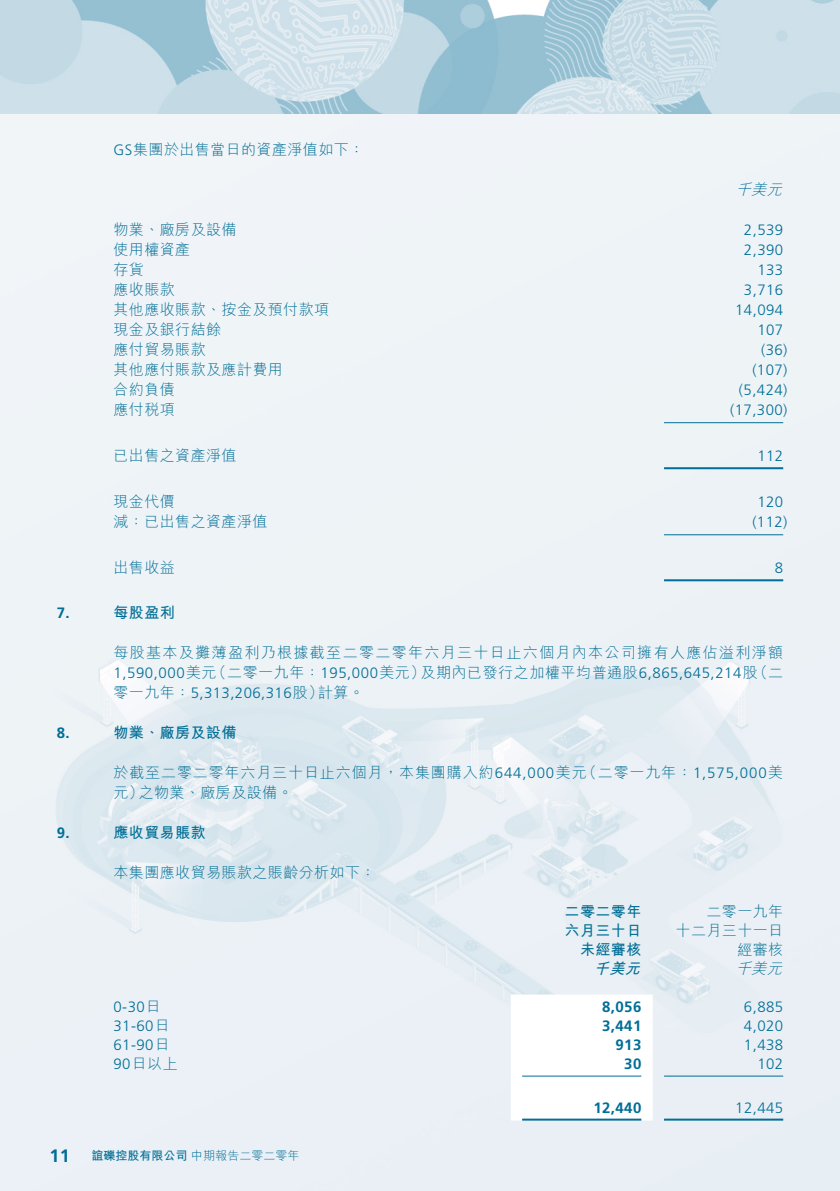
<style>
.page{position:relative;width:840px;height:1191px;background:#fff}
.page>*{position:absolute;margin:0;border:0;box-sizing:border-box;transform-origin:0 0}
.t1{font:300 15px/20px "Frutiger LT Std";letter-spacing:.03em;color:#006e96}
.t2{font:300 15px/19px "M Hei HK";letter-spacing:.03em;color:#006e96;text-align:right}
.t3{font:300 15px/20px "M Hei HK";letter-spacing:.055em;color:#006e96}
.t4{font:300 15px "M Hei HK";letter-spacing:.09em;color:#006e96}
.t5{font:700 15px/19px "M Hei HK";letter-spacing:.03em;color:#006e96}
.t6{font:700 15px "Frutiger LT Std";letter-spacing:.03em;color:#006e96}
.t7{font:italic 300 15px "M Hei HK";color:#006e96}
.t8{font:italic 700 15px "M Hei HK";color:#006e96}
.t9{font:300 12px "M Hei HK";color:#006e96}
.s1{font-family:"Frutiger LT Std"}
.s2{font-family:"M Hei HK"}
.s3{font-family:"Frutiger LT Std";font-weight:700;font-size:18px}
.s4{font-weight:700}
</style>
<div class="page">
<img style="left:0;top:113px;width:839px;height:1078px">
<img style="left:0;top:0;width:840px;height:113px">
<hr style="left:663px;top:422px;width:119px;height:1px;background:#006e96">
<hr style="left:663px;top:467px;width:119px;height:2px;background:#006e96">
<hr style="left:663px;top:534px;width:119px;height:1px;background:#006e96">
<hr style="left:663px;top:579px;width:119px;height:2px;background:#006e96">
<svg style="left:510px;top:994px;width:142px;height:126px"></svg>
<hr style="left:522px;top:1075px;width:119px;height:1px;background:#006e96">
<hr style="left:663px;top:1075px;width:119px;height:1px;background:#006e96">
<hr style="left:522px;top:1118px;width:119px;height:2px;background:#006e96">
<hr style="left:663px;top:1118px;width:119px;height:2px;background:#006e96">
<p class="t2" style="left:113px;top:140px;width:252px"><span class="s1">GS</span>集團於出售當日的資產淨值如下：</p>
<p class="t7" style="left:735px;top:182px;width:51px">千美元</p>
<p class="t2" style="left:113px;top:220px;width:124px">物業、廠房及設備</p>
<p class="t1" style="left:743px;top:220px;width:41px">2,539</p>
<p class="t2" style="left:113px;top:240px;width:78px">使用權資產</p>
<p class="t1" style="left:743px;top:240px;width:41px">2,390</p>
<p class="t2" style="left:113px;top:260px;width:32px">存貨</p>
<p class="t1" style="left:757px;top:260px;width:27px">133</p>
<p class="t2" style="left:113px;top:280px;width:63px">應收賬款</p>
<p class="t1" style="left:743px;top:280px;width:41px">3,716</p>
<p class="t2" style="left:113px;top:300px;width:217px">其他應收賬款、按金及預付款項</p>
<p class="t1" style="left:734px;top:300px;width:49px">14,094</p>
<p class="t2" style="left:113px;top:320px;width:109px">現金及銀行結餘</p>
<p class="t1" style="left:757px;top:320px;width:27px">107</p>
<p class="t2" style="left:113px;top:340px;width:94px">應付貿易賬款</p>
<p class="t1" style="left:760px;top:340px;width:28px">(36)</p>
<p class="t2" style="left:113px;top:360px;width:171px">其他應付賬款及應計費用</p>
<p class="t1" style="left:752px;top:360px;width:37px">(107)</p>
<p class="t2" style="left:113px;top:380px;width:63px">合約負債</p>
<p class="t1" style="left:738px;top:380px;width:50px">(5,424)</p>
<p class="t2" style="left:113px;top:400px;width:63px">應付稅項</p>
<p class="t1" style="left:729px;top:400px;width:59px">(17,300)</p>
<p class="t2" style="left:113px;top:446px;width:124px">已出售之資產淨值</p>
<p class="t1" style="left:757px;top:446px;width:27px">112</p>
<p class="t2" style="left:113px;top:492px;width:63px">現金代價</p>
<p class="t1" style="left:757px;top:492px;width:27px">120</p>
<p class="t2" style="left:113px;top:512px;width:155px">減：已出售之資產淨值</p>
<p class="t1" style="left:752px;top:512px;width:37px">(112)</p>
<p class="t2" style="left:113px;top:558px;width:63px">出售收益</p>
<p class="t1" style="left:774px;top:558px;width:10px">8</p>
<p class="t6" style="left:57px;top:603px;width:14px">7.</p>
<p class="t5" style="left:113px;top:601px;width:63px">每股盈利</p>
<p class="t4" style="left:113px;top:644px;width:671px">每股基本及攤薄盈利乃根據截至二零二零年六月三十日止六個月內本公司擁有人應佔溢利淨額</p>
<p class="t1" style="left:113px;top:662px;width:670px">1,590,000<span class="s2">美元（二零一九年：</span>195,000<span class="s2">美元）及期內已發行之加權平均普通股</span>6,865,645,214<span class="s2">股（二零一九年：</span>5,313,206,316<span class="s2">股）計算。</span></p>
<p class="t6" style="left:57px;top:723px;width:14px">8.</p>
<p class="t5" style="left:113px;top:721px;width:124px">物業、廠房及設備</p>
<p class="t3" style="left:113px;top:762px;width:670px">於截至二零二零年六月三十日止六個月，本集團購入約<span class="s1">644,000</span>美元（二零一九年：<span class="s1">1,575,000</span>美元）之物業、廠房及設備。</p>
<p class="t6" style="left:57px;top:823px;width:14px">9.</p>
<p class="t5" style="left:113px;top:821px;width:94px">應收貿易賬款</p>
<p class="t2" style="left:113px;top:862px;width:263px">本集團應收貿易賬款之賬齡分析如下：</p>
<p class="t5" style="left:564px;top:900px;width:78px">二零二零年六月三十日</p>
<p class="t2" style="left:675px;top:901px;width:109px">二零一九年<br>十二月三十一日</p>
<p class="t5" style="left:579px;top:938px;width:63px">未經審核</p>
<p class="t2" style="left:737px;top:939px;width:47px">經審核</p>
<p class="t8" style="left:593px;top:957px;width:52px">千美元</p>
<p class="t7" style="left:735px;top:960px;width:51px">千美元</p>
<p class="t1" style="left:113px;top:996px;width:49px">0-30<span class="s2">日</span></p>
<p class="t6" style="left:601px;top:997px;width:41px">8,056</p>
<p class="t1" style="left:743px;top:996px;width:41px">6,885</p>
<p class="t1" style="left:113px;top:1015px;width:58px">31-60<span class="s2">日</span></p>
<p class="t6" style="left:601px;top:1016px;width:41px">3,441</p>
<p class="t1" style="left:743px;top:1015px;width:41px">4,020</p>
<p class="t1" style="left:113px;top:1034px;width:58px">61-90<span class="s2">日</span></p>
<p class="t6" style="left:615px;top:1035px;width:27px">913</p>
<p class="t1" style="left:743px;top:1034px;width:41px">1,438</p>
<p class="t2" style="left:113px;top:1053px;width:66px"><span class="s1">90</span>日以上</p>
<p class="t6" style="left:624px;top:1054px;width:19px">30</p>
<p class="t1" style="left:757px;top:1053px;width:27px">102</p>
<p class="t6" style="left:593px;top:1098px;width:49px">12,440</p>
<p class="t1" style="left:734px;top:1097px;width:49px">12,445</p>
<p class="t9" style="left:50px;top:1149px;width:251px"><span class="s3">11</span> <span class="s4">誼礫控股有限公司</span>中期報告二零二零年</p>
</div>
